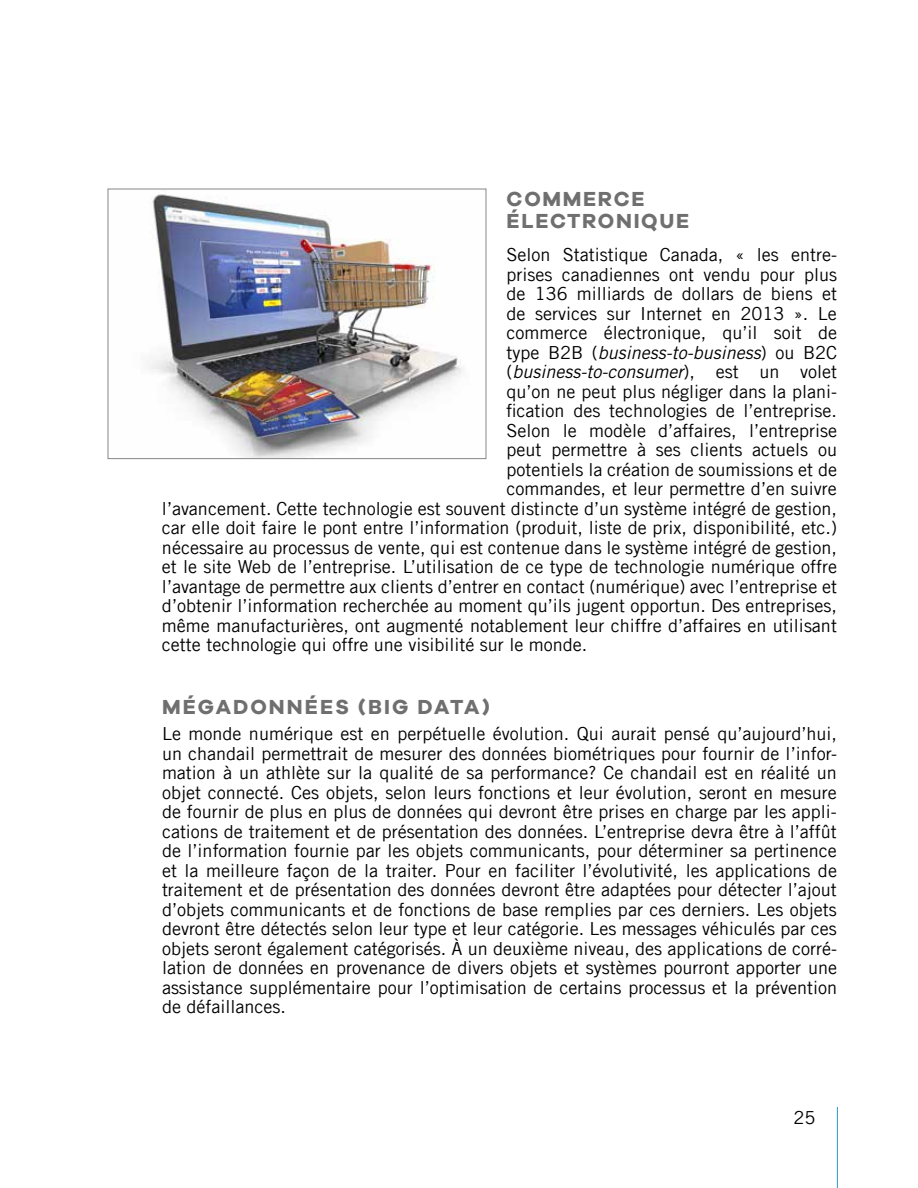
<style>
.page{position:relative;width:918px;height:1188px;background:#fff}
.page>*{position:absolute;margin:0;border:0;box-sizing:border-box;transform-origin:0 0}
.t1{font:700 21px/22.5px "Galano Grotesque";letter-spacing:.08em;color:#706f6f}
.t2{font:700 21px "Galano Grotesque";letter-spacing:.1em;color:#706f6f}
.t3{font:18px/19.5px "Trade Gothic LT Com";color:#000;text-align:justify}
.t4{font:italic 18px "Trade Gothic LT Com";color:#000}
.s1{font-style:normal}
</style>
<div class="page">
<hr style="left:837px;top:1107px;width:1px;height:81px;background:#3093c2">
<img style="left:149px;top:194px;width:314px;height:263px">
<div style="left:108px;top:189px;width:378px;height:270px;border:1px solid #878787"></div>
<p class="t1" style="left:507px;top:187px;width:184px">COMMERCE<br>ÉLECTRONIQUE</p>
<p class="t3" style="left:507px;top:245px;width:332px">Selon Statistique Canada, « les entre-</p>
<p class="t3" style="left:507px;top:264px;width:332px">prises canadiennes ont vendu pour plus</p>
<p class="t3" style="left:507px;top:284px;width:332px">de 136 milliards de dollars de biens et</p>
<p class="t3" style="left:507px;top:303px;width:332px">de services sur Internet en 2013 ». Le</p>
<p class="t3" style="left:507px;top:323px;width:332px">commerce électronique, qu’il soit de</p>
<p class="t4" style="left:507px;top:341px;width:332px"><span class="s1">type B2B (</span>business-to-business<span class="s1">) ou B2C</span></p>
<p class="t4" style="left:507px;top:361px;width:332px"><span class="s1">(</span>business-to-consumer<span class="s1">), est un volet</span></p>
<p class="t3" style="left:507px;top:381px;width:332px">qu’on ne peut plus négliger dans la plani-</p>
<p class="t3" style="left:507px;top:401px;width:332px">fication des technologies de l’entreprise.</p>
<p class="t3" style="left:507px;top:420px;width:332px">Selon le modèle d’affaires, l’entreprise</p>
<p class="t3" style="left:507px;top:440px;width:332px">peut permettre à ses clients actuels ou</p>
<p class="t3" style="left:507px;top:459px;width:332px">potentiels la création de soumissions et de</p>
<p class="t3" style="left:507px;top:479px;width:332px">commandes, et leur permettre d’en suivre</p>
<p class="t3" style="left:162px;top:498px;width:677px">l’avancement. Cette technologie est souvent distincte d’un système intégré de gestion,</p>
<p class="t3" style="left:162px;top:518px;width:676px">car elle doit faire le pont entre l’information (produit, liste de prix, disponibilité, etc.)</p>
<p class="t3" style="left:162px;top:537px;width:676px">nécessaire au processus de vente, qui est contenue dans le système intégré de gestion,</p>
<p class="t3" style="left:162px;top:557px;width:677px">et le site Web de l’entreprise. L’utilisation de ce type de technologie numérique offre</p>
<p class="t3" style="left:162px;top:576px;width:677px">l’avantage de permettre aux clients d’entrer en contact (numérique) avec l’entreprise et</p>
<p class="t3" style="left:162px;top:596px;width:676px">d’obtenir l’information recherchée au moment qu’ils jugent opportun. Des entreprises,</p>
<p class="t3" style="left:162px;top:615px;width:676px">même manufacturières, ont augmenté notablement leur chiffre d’affaires en utilisant</p>
<p class="t3" style="left:162px;top:635px;width:427px">cette technologie qui offre une visibilité sur le monde.</p>
<p class="t2" style="left:162px;top:694px;width:329px">MÉGADONNÉES (BIG DATA)</p>
<p class="t3" style="left:162px;top:724px;width:677px">Le monde numérique est en perpétuelle évolution. Qui aurait pensé qu’aujourd’hui, un chandail permettrait de mesurer des données biométriques pour fournir de l’infor&shy;mation à un athlète sur la qualité de sa performance? Ce chandail est en réalité un objet connecté. Ces objets, selon leurs fonctions et leur évolution, seront en mesure de fournir de plus en plus de données qui devront être prises en charge par les appli&shy;cations de traitement et de présentation des données. L’entreprise devra être à l’affût de l’information fournie par les objets communicants, pour déterminer sa pertinence et la meilleure façon de la traiter. Pour en faciliter l’évolutivité, les applications de traitement et de présentation des données devront être adaptées pour détecter l’ajout d’objets communicants et de fonctions de base remplies par ces derniers. Les objets devront être détectés selon leur type et leur catégorie. Les messages véhiculés par ces objets seront également catégorisés. À un deuxième niveau, des applications de corré&shy;lation de données en provenance de divers objets et systèmes pourront apporter une assistance supplémentaire pour l’optimisation de certains processus et la prévention de défaillances.</p>
<p class="t3" style="left:794px;top:1108px;width:23px">25</p>
</div>
